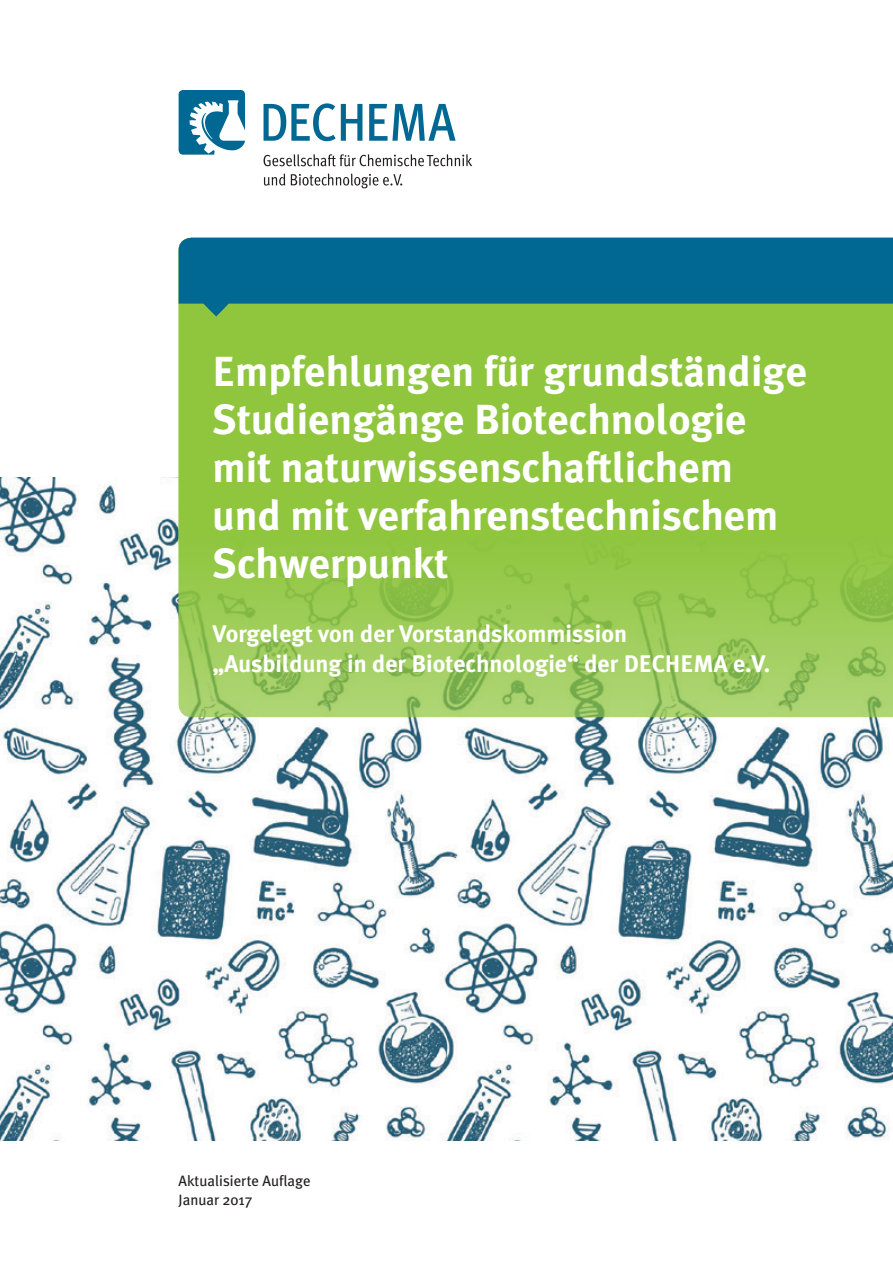
<style>
.page{position:relative;width:893px;height:1263px;background:#fff}
.page>*{position:absolute;margin:0;border:0;box-sizing:border-box;transform-origin:0 0}
.t1{font:700 42px/48px "Meta Plus";color:#fff}
.t2{font:700 24px/30px "Meta Plus";color:#fff}
.t3{font:15px/19.2px "Meta Plus";color:#231f20}
</style>
<div class="page">
<img style="left:0;top:477px;width:893px;height:663px">
<svg style="left:179px;top:317px;width:714px;height:400px;background:#93c749"></svg>
<svg style="left:179px;top:238px;width:714px;height:79px;background:#187785"></svg>
<svg style="left:179px;top:90px;width:66px;height:65px"></svg>
<svg style="left:369px;top:104px;width:87px;height:37px"></svg>
<svg style="left:264px;top:103px;width:98px;height:38px"></svg>
<svg style="left:264px;top:154px;width:208px;height:12px"></svg>
<svg style="left:264px;top:174px;width:21px;height:12px"></svg>
<svg style="left:291px;top:174px;width:111px;height:14px"></svg>
<p class="t1" style="left:213px;top:348px;width:596px">Empfehlungen für grundständige<br>Studiengänge Biotechnologie mit naturwissenschaftlichem und mit verfahrenstechnischem<br>Schwerpunkt</p>
<p class="t2" style="left:213px;top:619px;width:559px">Vorgelegt von der Vorstandskommission<br>„Ausbildung in der Biotechnologie“ der DECHEMA e.V.</p>
<p class="t3" style="left:179px;top:1170px;width:134px">Aktualisierte Auflage<br>Januar 2017</p>
</div>
